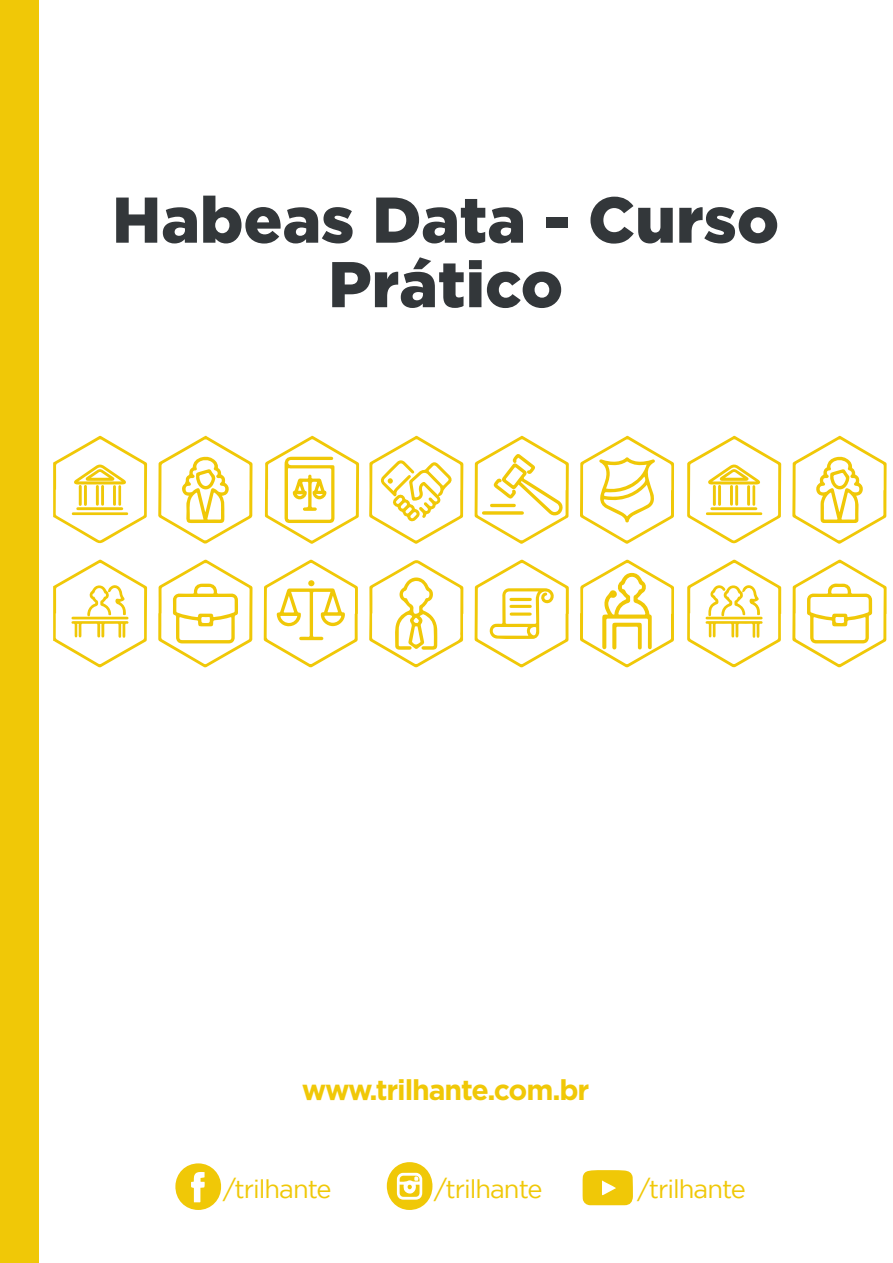
<style>
.page{position:relative;width:893px;height:1263px;background:#fff}
.page>*{position:absolute;margin:0;border:0;box-sizing:border-box;transform-origin:0 0}
.Fim_Ebook{font:900 64.5px/64.5px "Gotham";color:#33373a;text-align:center}
.t1{font:700 28.5px "Gotham";letter-spacing:-.04em;color:#f0c807}
.t2{font:25.5px "Gotham";letter-spacing:-.04em;color:#f0c807}
</style>
<div class="page">
<div style="left:0;top:0;width:39px;height:1263px;background:#f0c807"></div>
<svg style="left:475px;top:436px;width:94px;height:108px"></svg>
<svg style="left:53px;top:559px;width:94px;height:109px"></svg>
<svg style="left:369px;top:436px;width:94px;height:108px"></svg>
<svg style="left:158px;top:559px;width:94px;height:108px"></svg>
<svg style="left:792px;top:559px;width:95px;height:108px"></svg>
<svg style="left:580px;top:559px;width:94px;height:108px"></svg>
<svg style="left:264px;top:559px;width:94px;height:109px"></svg>
<div style="left:308px;top:580px;width:7px;height:6px;background:#f0c807;border-radius:50%"></div>
<svg style="left:369px;top:560px;width:94px;height:107px"></svg>
<svg style="left:687px;top:559px;width:94px;height:108px"></svg>
<svg style="left:580px;top:436px;width:94px;height:108px"></svg>
<svg style="left:158px;top:436px;width:94px;height:108px"></svg>
<svg style="left:792px;top:436px;width:95px;height:108px"></svg>
<svg style="left:53px;top:436px;width:94px;height:108px"></svg>
<svg style="left:265px;top:436px;width:94px;height:108px"></svg>
<svg style="left:687px;top:436px;width:94px;height:108px"></svg>
<svg style="left:475px;top:559px;width:94px;height:109px"></svg>
<svg style="left:175px;top:1163px;width:46px;height:47px"></svg>
<svg style="left:387px;top:1162px;width:46px;height:48px"></svg>
<svg style="left:582px;top:1170px;width:51px;height:35px"></svg>
<p class="Fim_Ebook" style="left:112px;top:186px;width:668px">Habeas Data - Curso<br>Prático</p>
<p class="t1" style="left:302px;top:1073px;width:289px">www.trilhante.com.br</p>
<p class="t2" style="left:223px;top:1174px;width:110px">/trilhante</p>
<p class="t2" style="left:434px;top:1174px;width:110px">/trilhante</p>
<p class="t2" style="left:638px;top:1174px;width:110px">/trilhante</p>
</div>
